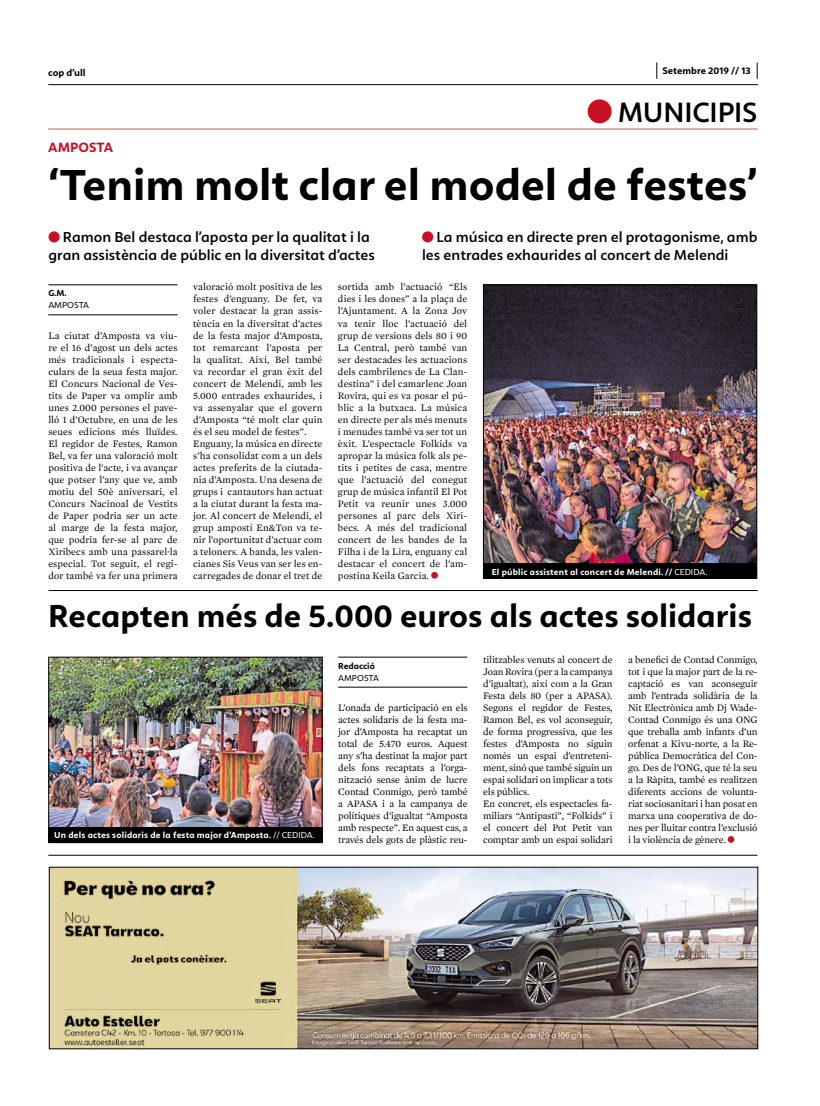
<style>
.page{position:relative;width:820px;height:1106px;background:#fff}
.page>*{position:absolute;margin:0;border:0;box-sizing:border-box;transform-origin:0 0}
.t1{font:700 45px "Calima";color:#000}
.t2{font:700 33px "Calima";color:#000}
.t3{font:600 29px "Calima";letter-spacing:-.005em;color:#000}
.t4{font:600 15px/18px "Calima";color:#000}
.t5{font:700 14px "Calima";color:#c91025}
.t6{font:10px/12px "Mercury Text G1";letter-spacing:.01em;color:#000;text-align:justify}
.t7{font:10px/12px "Mercury Text G1";letter-spacing:-.01em;color:#000}
.t8{font:700 10px "Calima";color:#000}
.t9{font:700 9px "Calima";letter-spacing:.02em;color:#fff}
.t10{font:9px "Calima";color:#000}
.t11{font:700 9px "Calima";color:#000}
.s1{font-weight:400}
</style>
<div class="page">
<hr style="left:48px;top:84px;width:709px;height:1px;background:#000">
<svg style="left:656px;top:62px;width:1px;height:17px"></svg>
<svg style="left:756px;top:62px;width:1px;height:17px"></svg>
<hr style="left:48px;top:128px;width:709px;height:1px;background:#d45b4a">
<div style="left:587px;top:99px;width:24px;height:24px;background:#c91025;border-radius:50%"></div>
<img style="left:51px;top:868px;width:705px;height:179px">
<div style="left:49px;top:866px;width:709px;height:183px;border:1px solid #000"></div>
<hr style="left:48px;top:854px;width:709px;height:1px;background:#000">
<hr style="left:48px;top:590px;width:709px;height:1px;background:#000">
<div style="left:48px;top:231px;width:12px;height:11px;background:#c91025;border-radius:50%"></div>
<div style="left:422px;top:231px;width:11px;height:11px;background:#c91025;border-radius:50%"></div>
<svg style="left:431px;top:572px;width:6px;height:6px"></svg>
<hr style="left:48px;top:314px;width:129px;height:1px;background:#000">
<hr style="left:48px;top:284px;width:129px;height:1px;background:#000">
<img style="left:484px;top:286px;width:271px;height:277px">
<div style="left:482px;top:284px;width:275px;height:294px;border:1px solid #000"></div>
<div style="left:482px;top:563px;width:274px;height:15px;background:#000"></div>
<div style="left:727px;top:836px;width:7px;height:6px;background:#c91025;border-radius:50%"></div>
<hr style="left:338px;top:686px;width:129px;height:1px;background:#000">
<hr style="left:338px;top:656px;width:129px;height:1px;background:#000">
<img style="left:50px;top:658px;width:270px;height:169px">
<div style="left:48px;top:656px;width:274px;height:187px;border:1px solid #000"></div>
<div style="left:48px;top:827px;width:274px;height:16px;background:#000"></div>
<p class="t8" style="left:48px;top:67px;width:39px">cop d’ull</p>
<p class="t8" style="left:662px;top:65px;width:90px">Setembre 2019 // 13</p>
<h3 class="t3" style="left:617px;top:96px;width:141px">MUNICIPIS</h3>
<h3 class="t5" style="left:48px;top:140px;width:66px">AMPOSTA</h3>
<h1 class="t1" style="left:48px;top:160px;width:710px">‘Tenim molt clar el model de festes’</h1>
<h3 class="t4" style="left:48px;top:228px;width:328px;text-indent:14px">Ramon Bel destaca l’aposta per la qualitat i la gran assistència de públic en la diversitat d’actes</h3>
<h3 class="t4" style="left:422px;top:228px;width:337px;text-indent:14px">La música en directe pren el protagonisme, amb les entrades exhaurides al concert de Melendi</h3>
<p class="t11" style="left:48px;top:288px;width:20px">G.M.</p>
<p class="t10" style="left:48px;top:300px;width:42px">AMPOSTA</p>
<p class="t6" style="left:48px;top:329px;width:131px">La ciutat d’Amposta va viu&shy;re el 16 d’agost un dels actes més tradicionals i especta&shy;culars de la seua festa major.<br>El Concurs Nacional de Ves&shy;tits de Paper va omplir amb unes 2.000 persones el pave&shy;lló 1 d’Octubre, en una de les seues edicions més lluïdes.<br>El regidor de Festes, Ramon Bel, va fer una valoració molt positiva de l’acte, i va avançar que potser l’any que ve, amb motiu del 50è aniversari, el Concurs Nacinoal de Vestits de Paper podria ser un acte al marge de la festa major, que podria fer-se al parc de Xiribecs amb una passarel·la especial. Tot seguit, el regi&shy;dor també va fer una primera</p>
<p class="t6" style="left:193px;top:281px;width:131px;text-align:left">valoració molt positiva de les festes d’enguany. De fet, va voler destacar la gran assis&shy;tència en la diversitat d’actes de la festa major d’Amposta, tot remarcant l’aposta per la qualitat. Així, Bel també va recordar el gran èxit del concert de Melendi, amb les<br>5.000 entrades exhaurides, i va assenyalar que el govern d’Amposta “té molt clar quin és el seu model de festes”.<br>Enguany, la música en directe s’ha consolidat com a un dels actes preferits de la ciutada&shy;nia d’Amposta. Una desena de grups i cantautors han actuat a la ciutat durant la festa ma&shy;jor. Al concert de Melendi, el grup ampostí En&amp;Ton va te&shy;nir l’oportunitat d’actuar com a teloners. A banda, les valen&shy;cianes Sis Veus van ser les en&shy;carregades de donar el tret de</p>
<p class="t6" style="left:338px;top:281px;width:131px">sortida amb l’actuació “Els dies i les dones” a la plaça de l’Ajuntament. A la Zona Jov va tenir lloc l’actuació del grup de versions dels 80 i 90<br>La Central, però també van ser destacades les actuacions dels cambrilencs de La Clan&shy;destina” i del camarlenc Joan Rovira, qui es va posar el pú&shy;blic a la butxaca. La música en directe per als més menuts i menudes també va ser tot un èxit. L’espectacle Folkids va apropar la música folk als pe&shy;tits i petites de casa, mentre que l’actuació del conegut grup de música infantil El Pot Petit va reunir unes 3.000 persones al parc dels Xiri&shy;becs. A més del tradicional concert de les bandes de la Filha i de la Lira, enguany cal destacar el concert de l’am&shy;postina Keila Garcia.</p>
<p class="t9" style="left:491px;top:566px;width:217px">El públic assistent al concert de Melendi. // <span class="s1">CEDIDA.</span></p>
<h2 class="t2" style="left:48px;top:597px;width:705px">Recapten més de 5.000 euros als actes solidaris</h2>
<p class="t11" style="left:338px;top:660px;width:38px">Redacció</p>
<p class="t10" style="left:338px;top:672px;width:42px">AMPOSTA</p>
<p class="t7" style="left:483px;top:653px;width:131px">tilitzables venuts al concert de<br>Joan Rovira (per a la campanya d’igualtat), així com a la Gran<br>Festa dels 80 (per a APASA).<br>Segons el regidor de Festes,<br>Ramon Bel, es vol aconseguir, de forma progressiva, que les festes d’Amposta no siguin només un espai d’entreteni&shy;ment, sinó que també siguin un espai solidari on implicar a tots els públics.<br>En concret, els espectacles fa&shy;miliars “Antipasti”, “Folkids” i el concert del Pot Petit van comptar amb un espai solidari</p>
<p class="t6" style="left:628px;top:653px;width:131px">a benefici de Contad Conmigo, tot i que la major part de la re&shy;captació es van aconseguir amb l’entrada solidària de la Nit Electrònica amb Dj Wade-Contad Conmigo és una ONG que treballa amb infants d’un orfenat a Kivu-norte, a la Re&shy;pública Democràtica del Con&shy;go. Des de l’ONG, que té la seu a la Ràpita, també es realitzen diferents accions de volunta&shy;riat sociosanitari i han posat en marxa una cooperativa de do&shy;nes per lluitar contra l’exclusió i la violència de gènere.</p>
<p class="t6" style="left:338px;top:701px;width:131px">L’onada de participació en els actes solidaris de la festa ma&shy;jor d’Amposta ha recaptat un total de 5.470 euros. Aquest any s’ha destinat la major part dels fons recaptats a l’orga&shy;nització sense ànim de lucre Contad Conmigo, però també a APASA i a la campanya de polítiques d’igualtat “Amposta amb respecte”. En aquest cas, a través dels gots de plàstic reu-</p>
<p class="t9" style="left:54px;top:829px;width:262px">Un dels actes solidaris de la festa major d’Amposta. <span class="s1">// CEDIDA.</span></p>
</div>
